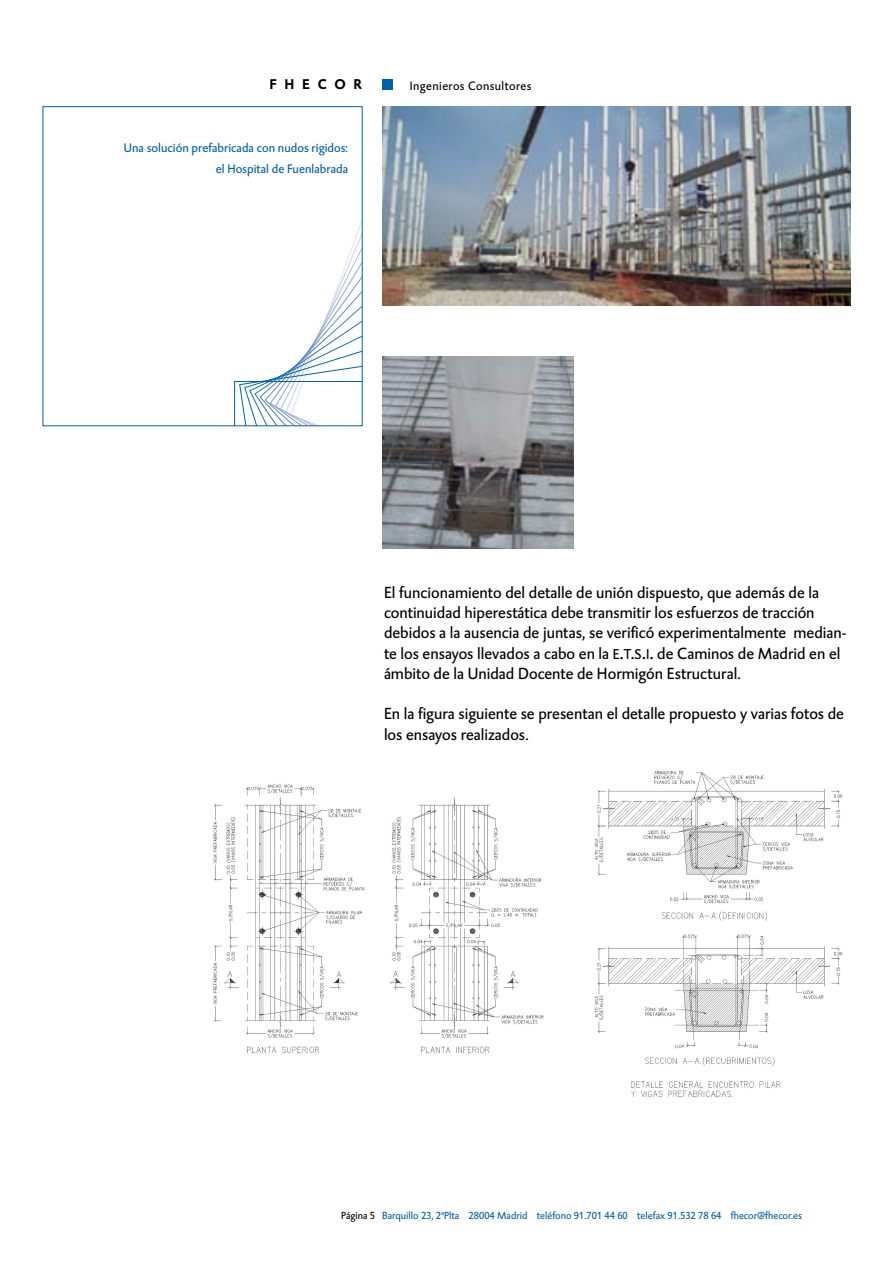
<style>
.page{position:relative;width:893px;height:1263px;background:#fff}
.page>*{position:absolute;margin:0;border:0;box-sizing:border-box;transform-origin:0 0}
.t1{font:16.5px/20.2px "DTL Caspari T";color:#000}
.t2{font:700 14.4px "DTL Caspari T";letter-spacing:.54em;color:#000}
.t3{font:12.75px/21px "DTL Caspari T";color:#0060a9;text-align:right}
.t4{font:12.45px "DTL Caspari T";letter-spacing:.03em;color:#000}
.t5{font:10.5px "DTL Caspari T";color:#0060a9}
.s1{font-size:14.7px}
.s2{font-size:19.5px}
.s3{color:#000}
</style>
<div class="page">
<img style="left:382px;top:106px;width:468px;height:199px">
<svg style="left:234px;top:225px;width:126px;height:199px"></svg>
<img style="left:382px;top:357px;width:192px;height:191px">
<div style="left:382px;top:79px;width:11px;height:10px;background:#0060a9"></div>
<img style="left:213px;top:770px;width:630px;height:327px">
<p class="t2" style="left:269px;top:79px;width:94px">FHECOR</p>
<p class="t4" style="left:410px;top:81px;width:123px">Ingenieros Consultores</p>
<p class="t3" style="left:124px;top:138px;width:226px">Una solución prefabricada con nudos rigidos: el Hospital de Fuenlabrada</p>
<p class="t1" style="left:384px;top:584px;width:464px">El funcionamiento del detalle de unión dispuesto, que además de la continuidad hiperestática debe transmitir los esfuerzos de tracción debidos a la ausencia de juntas, se verificó experimentalmente median&shy;te los ensayos llevados a cabo en la <span class="s1">E</span><span class="s2">.</span><span class="s1">T</span><span class="s2">.</span><span class="s1">S</span><span class="s2">.</span><span class="s1">I</span><span class="s2">.</span> de Caminos de Madrid en el ámbito de la Unidad Docente de Hormigón Estructural.</p>
<p class="t1" style="left:384px;top:705px;width:461px">En la figura siguiente se presentan el detalle propuesto y varias fotos de los ensayos realizados.</p>
<p class="t5" style="left:341px;top:1212px;width:462px"><span class="s3">Página 5</span> Barquillo 23, 2ªPlta 28004 Madrid teléfono 91.701 44 60 telefax 91.532 78 64 fhecor@fhecor.es</p>
</div>
